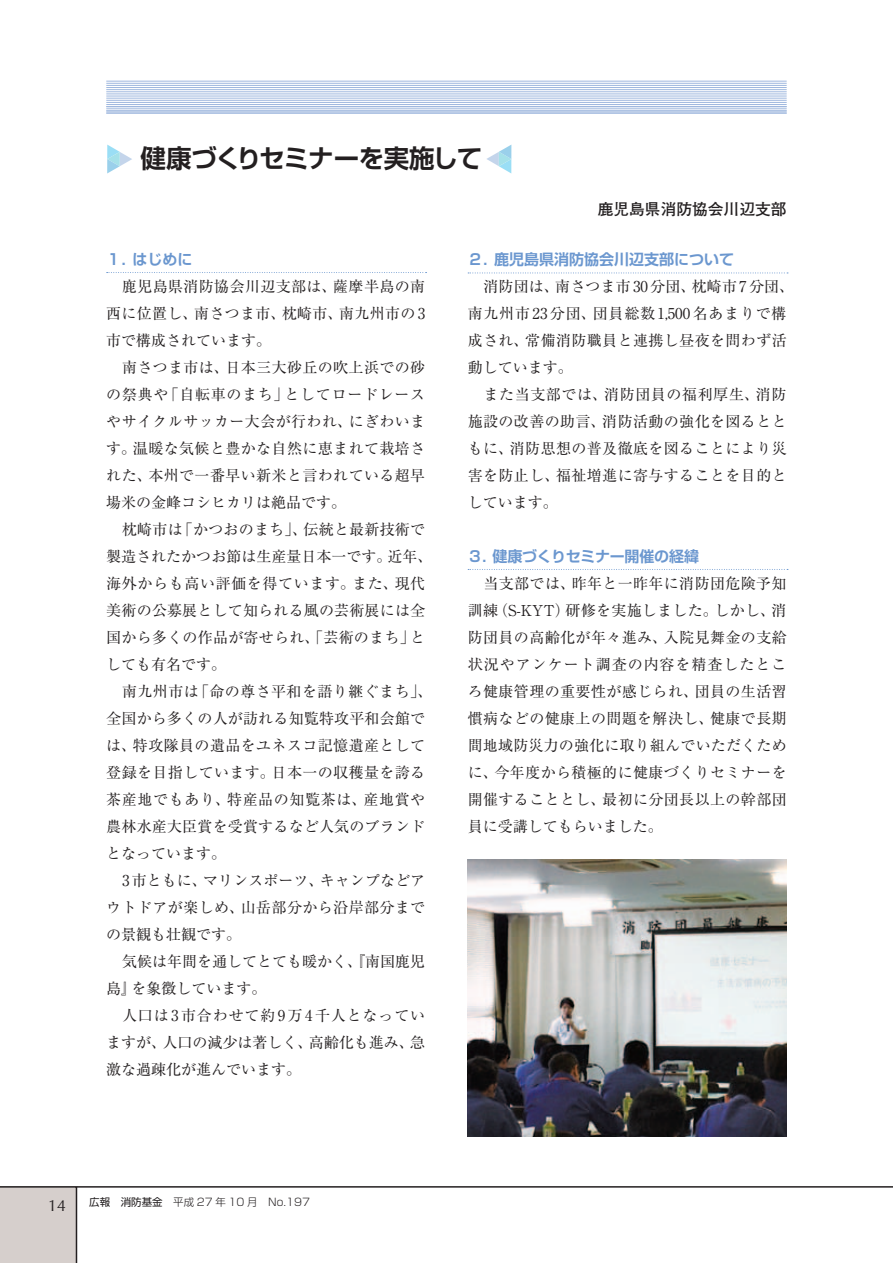
<style>
.page{position:relative;width:893px;height:1263px;background:#fff}
.page>*{position:absolute;margin:0;border:0;box-sizing:border-box;transform-origin:0 0}
.t1{font:700 25.5px "Shin Go Pro De";letter-spacing:-.04em;color:#231f20}
.t2{font:15.9px "Optima";color:#231f20}
.t3{font:700 15.75px "Futo Go B101 Pro";color:#231f20}
.t4{font:15px/27px "Ryumin Pro";letter-spacing:.02em;color:#231f20;text-align:justify}
.t5{font:700 15px "Shin Go Pro De";color:#6b97cf}
.t6{font:15px/27px "Ryumin Pro";color:#231f20}
.t7{font:300 10.5px "Shin Go Pro";color:#231f20}
.s1{font-weight:400}
</style>
<div class="page">
<hr style="left:106px;top:81px;width:681px;height:1px;background:#9eb7de">
<hr style="left:106px;top:83px;width:681px;height:1px;background:#9eb7de">
<hr style="left:106px;top:85px;width:681px;height:1px;background:#9eb7de">
<hr style="left:106px;top:87px;width:681px;height:1px;background:#9eb7de">
<hr style="left:106px;top:89px;width:681px;height:1px;background:#9eb7de">
<hr style="left:106px;top:91px;width:681px;height:1px;background:#9eb7de">
<hr style="left:106px;top:94px;width:681px;height:1px;background:#9eb7de">
<hr style="left:106px;top:96px;width:681px;height:1px;background:#9eb7de">
<hr style="left:106px;top:98px;width:681px;height:1px;background:#9eb7de">
<hr style="left:106px;top:100px;width:681px;height:1px;background:#9eb7de">
<hr style="left:106px;top:102px;width:681px;height:1px;background:#9eb7de">
<hr style="left:106px;top:104px;width:681px;height:1px;background:#9eb7de">
<hr style="left:106px;top:108px;width:681px;height:1px;background:#9eb7de">
<hr style="left:106px;top:106px;width:681px;height:1px;background:#9eb7de">
<hr style="left:106px;top:111px;width:681px;height:1px;background:#9eb7de">
<hr style="left:106px;top:113px;width:681px;height:1px;background:#9eb7de">
<svg style="left:107px;top:145px;width:25px;height:28px"></svg>
<svg style="left:487px;top:145px;width:24px;height:28px"></svg>
<svg style="left:107px;top:272px;width:320px;height:1px"></svg>
<svg style="left:468px;top:273px;width:320px;height:1px"></svg>
<svg style="left:468px;top:569px;width:320px;height:1px"></svg>
<img style="left:468px;top:859px;width:319px;height:277px">
<svg style="left:77px;top:1186px;width:816px;height:77px"></svg>
<div style="left:0;top:1186px;width:77px;height:77px;background:#d6cfcc"></div>
<p class="t1" style="left:141px;top:137px;width:343px">健康づくりセミナーを実施して</p>
<p class="t3" style="left:598px;top:196px;width:191px">鹿児島県消防協会川辺支部</p>
<p class="t5" style="left:106px;top:247px;width:88px">１．はじめに</p>
<p class="t4" style="left:106px;top:272px;width:320px;text-indent:16px">鹿児島県消防協会川辺支部は、薩摩半島の南西に位置し、南さつま市、枕崎市、南九州市の 3市で構成されています。</p>
<p class="t4" style="left:106px;top:353px;width:320px;text-indent:16px">南さつま市は、日本三大砂丘の吹上浜での砂の祭典や「自転車のまち」としてロードレースやサイクルサッカー大会が行われ、にぎわいます。温暖な気候と豊かな自然に恵まれて栽培された、本州で一番早い新米と言われている超早場米の金峰コシヒカリは絶品です。</p>
<p class="t4" style="left:106px;top:515px;width:328px;text-align:left;text-indent:16px">枕崎市は「かつおのまち」、伝統と最新技術で製造されたかつお節は生産量日本一です。近年、海外からも高い評価を得ています。また、現代美術の公募展として知られる風の芸術展には全国から多くの作品が寄せられ、「芸術のまち」としても有名です。</p>
<p class="t4" style="left:106px;top:677px;width:328px;text-align:left;text-indent:16px">南九州市は「命の尊さ平和を語り継ぐまち」、全国から多くの人が訪れる知覧特攻平和会館では、特攻隊員の遺品をユネスコ記憶遺産として登録を目指しています。日本一の収穫量を誇る茶産地でもあり、特産品の知覧茶は、産地賞や農林水産大臣賞を受賞するなど人気のブランドとなっています。</p>
<p class="t4" style="left:106px;top:866px;width:320px;text-indent:16px">3市ともに、マリンスポーツ、キャンプなどアウトドアが楽しめ、山岳部分から沿岸部分までの景観も壮観です。</p>
<p class="t6" style="left:106px;top:947px;width:320px;text-indent:16px">気候は年間を通してとても暖かく、『南国鹿児島』を象徴しています。</p>
<p class="t4" style="left:106px;top:1001px;width:320px;text-indent:16px">人口は3市合わせて約9万4千人となっていますが、人口の減少は著しく、高齢化も進み、急激な過疎化が進んでいます。</p>
<p class="t5" style="left:468px;top:247px;width:268px">２．鹿児島県消防協会川辺支部について</p>
<p class="t4" style="left:468px;top:272px;width:328px;text-align:left;text-indent:16px">消防団は、南さつま市 30分団、枕崎市 7分団、南九州市23分団、団員総数1,500名あまりで構成され、常備消防職員と連携し昼夜を問わず活動しています。</p>
<p class="t4" style="left:468px;top:380px;width:320px;text-indent:16px">また当支部では、消防団員の福利厚生、消防施設の改善の助言、消防活動の強化を図るとともに、消防思想の普及徹底を図ることにより災害を防止し、福祉増進に寄与することを目的としています。</p>
<p class="t5" style="left:467px;top:544px;width:233px">３．健康づくりセミナー開催の経緯</p>
<p class="t4" style="left:468px;top:569px;width:320px;text-indent:16px">当支部では、昨年と一昨年に消防団危険予知訓練（S-KYT）研修を実施しました。しかし、消防団員の高齢化が年々進み、入院見舞金の支給状況やアンケート調査の内容を精査したところ健康管理の重要性が感じられ、団員の生活習慣病などの健康上の問題を解決し、健康で長期間地域防災力の強化に取り組んでいただくために、今年度から積極的に健康づくりセミナーを開催することとし、最初に分団長以上の幹部団員に受講してもらいました。</p>
<p class="t2" style="left:48px;top:1196px;width:19px">14</p>
<p class="t7" style="left:89px;top:1194px;width:222px"><span class="s1">広報　消防基金</span>　平成 27 年 10 月　No.197</p>
</div>
